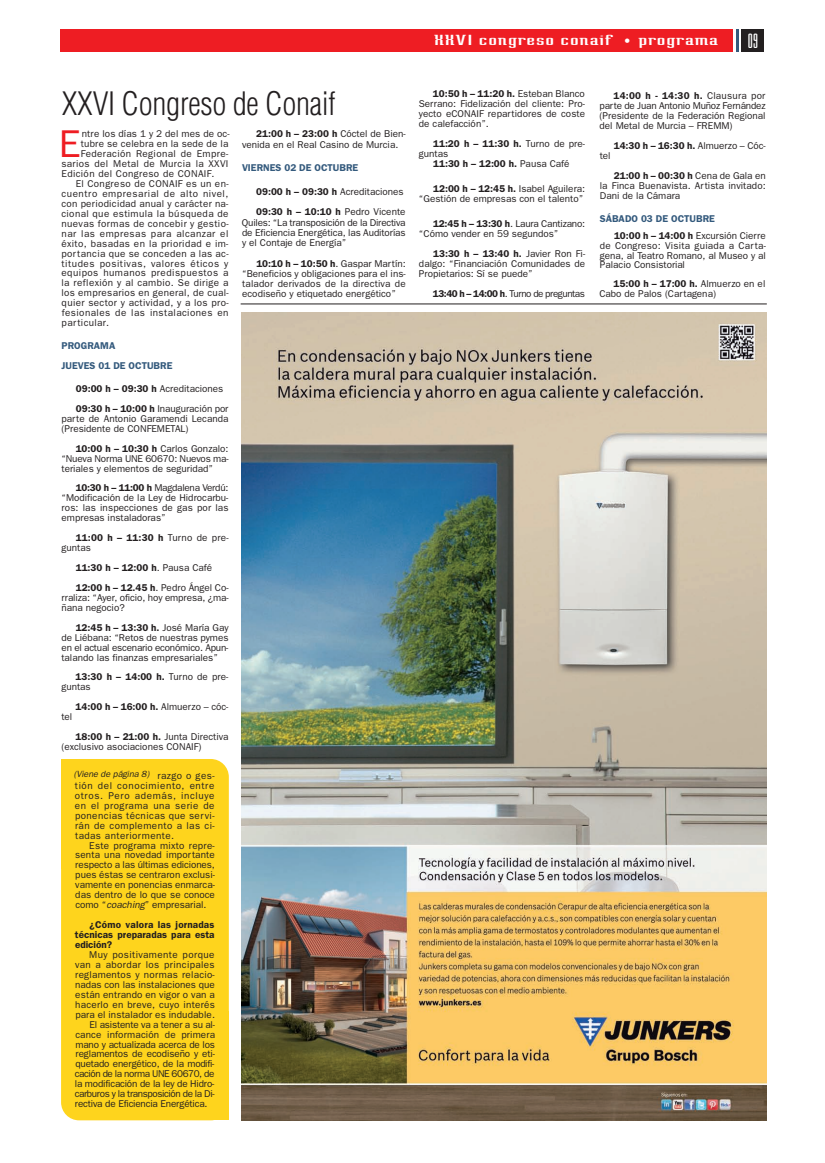
<style>
.page{position:relative;width:825px;height:1163px;background:#fff}
.page>*{position:absolute;margin:0;border:0;box-sizing:border-box;transform-origin:0 0}
.t1{font:38.9px "Franklin Gothic";color:#ee1d23}
.t2{font:300 condensed 31.5px "Helvetica";letter-spacing:-.01em;color:#231f20}
.t3{font:21.6px "Teknik Plain";color:#fff}
.t4{font:15.3px "Teknik Plain";letter-spacing:.025em;color:#fff;scale:2.5 1}
.t5{font:9.9px/9.9px "Franklin Gothic";color:#231f20;text-align:justify}
.t6{font:9.9px "Franklin Gothic";letter-spacing:.035em;color:#231f20}
.t7{font:600 9.9px/9.9px "Franklin Gothic";letter-spacing:.005em;color:#231f20}
.t8{font:9.9px "Franklin Gothic";letter-spacing:-.02em;color:#231f20}
.t9{font:600 9.9px/19.9px "Franklin Gothic";color:#345a7d}
.t10{font:9.9px "Franklin Gothic";letter-spacing:.045em;color:#231f20}
.t11{font:9.9px "Franklin Gothic";letter-spacing:.03em;color:#231f20}
.t12{font:9.9px "Franklin Gothic";letter-spacing:.055em;color:#231f20}
.t13{font:9.9px "Franklin Gothic";letter-spacing:-.04em;color:#231f20}
.t14{font:9.9px "Franklin Gothic";letter-spacing:.025em;color:#231f20}
.t15{font:9.9px "Franklin Gothic";letter-spacing:-.045em;color:#231f20}
.t16{font:9.9px "Franklin Gothic";letter-spacing:.02em;color:#231f20}
.t17{font:9.9px "Franklin Gothic";letter-spacing:.04em;color:#231f20}
.t18{font:italic 9px "Franklin Gothic";letter-spacing:-.005em;color:#231f20}
.s1{font-family:"Arial";font-weight:300;font-size:18px}
.s2{font-weight:600}
.s3{font-weight:400}
.s4{color:#231f20}
.s5{font-weight:400;color:#231f20}
.s6{font-style:italic}
</style>
<div class="page">
<div style="left:741px;top:29px;width:23px;height:23px;background:#231f20"></div>
<div style="left:61px;top:29px;width:672px;height:23px;background:#ee1d23"></div>
<hr style="left:735px;top:29px;width:3px;height:23px;background:#345a7d">
<img style="left:241px;top:312px;width:524px;height:809px">
<hr style="left:240px;top:304px;width:526px;height:1px;background:#231f20">
<div style="left:61px;top:759px;width:168px;height:361px;background:#fed41d;border-radius:18px"></div>
<div style="left:61px;top:759px;width:32px;height:109px;background:#fed41d"></div>
<div style="left:196px;top:1011px;width:33px;height:109px;background:#fed41d"></div>
<h3 class="t4" style="left:434px;top:35px;width:115px">XXVI congreso conaif <span class="s1">•</span> programa</h3>
<h3 class="t3" style="left:747px;top:34px;width:12px">09</h3>
<p class="t5" style="left:418px;top:88px;width:168px;text-indent:14px"><span class="s2">10:50 h – 11:20 h.</span> Esteban Blanco Serrano: Fidelización del cliente: Pro&shy;yecto eCONAIF repartidores de coste de calefacción”.</p>
<p class="t7" style="left:433px;top:138px;width:153px">11:20 h – 11:30 h. <span class="s3">Turno de pre-</span></p>
<p class="t5" style="left:419px;top:148px;width:31px">guntas</p>
<p class="t7" style="left:433px;top:158px;width:138px">11:30 h – 12:00 h. <span class="s3">Pausa Café</span></p>
<p class="t5" style="left:419px;top:183px;width:168px;text-align:right"><span class="s2">12:00 h – 12:45 h.</span> Isabel Aguilera: “Gestión de empresas con el talento”</p>
<p class="t5" style="left:419px;top:218px;width:168px;text-indent:14px"><span class="s2">12:45 h – 13:30 h</span>. Laura Cantizano: “Cómo vender en 59 segundos”</p>
<p class="t5" style="left:419px;top:248px;width:168px;text-indent:14px"><span class="s2">13:30 h – 13:40 h.</span> Javier Ron Fi&shy;dalgo: “Financiación Comunidades de Propietarios: Sí se puede”</p>
<p class="t15" style="left:433px;top:288px;width:153px"><span class="s2">13:40 h – 14:00 h</span>. Turno de preguntas</p>
<h2 class="t2" style="left:62px;top:86px;width:275px">XXVI Congreso de Conaif</h2>
<p class="t5" style="left:599px;top:91px;width:167px;text-indent:14px"><span class="s2">14:00 h - 14:30 h.</span> Clausura por parte de Juan Antonio Muñoz Fernández (Presidente de la Federación Regional del Metal de Murcia – FREMM)</p>
<p class="t7" style="left:613px;top:141px;width:153px">14:30 h – 16:30 h. <span class="s3">Almuerzo – Cóc-</span></p>
<p class="t5" style="left:599px;top:150px;width:12px">tel</p>
<p class="t5" style="left:599px;top:170px;width:167px;text-indent:14px"><span class="s2">21:00 h – 00:30 h</span> Cena de Gala en la Finca Buenavista. Artista invitado:<br>Dani de la Cámara</p>
<p class="t9" style="left:614px;top:210px;width:153px;line-height:16.9px;text-indent:-14px">SÁBADO 03 DE OCTUBRE<br><span class="s4">10:00 h – 14:00 h</span> <span class="s5">Excursión Cierre</span></p>
<p class="t5" style="left:599px;top:240px;width:167px">de Congreso: Visita guiada a Carta&shy;gena, al Teatro Romano, al Museo y al Palacio Consistorial</p>
<p class="t5" style="left:599px;top:279px;width:167px;text-indent:14px"><span class="s2">15:00 h – 17:00 h.</span> Almuerzo en el<br>Cabo de Palos (Cartagena)</p>
<h1 class="t1" style="left:59px;top:121px;width:23px">E</h1>
<p class="t5" style="left:82px;top:129px;width:149px">ntre los días 1 y 2 del mes de oc-</p>
<p class="t5" style="left:242px;top:129px;width:165px;line-height:10.3px;text-indent:14px"><span class="s2">21:00 h – 23:00 h</span> Cóctel de Bien&shy;venida en el Real Casino de Murcia.</p>
<p class="t9" style="left:242px;top:158px;width:118px">VIERNES 02 DE OCTUBRE</p>
<p class="t7" style="left:256px;top:181px;width:151px;line-height:20.5px">09:00 h – 09:30 h <span class="s3">Acreditaciones<br></span>09:30 h – 10:10 h <span class="s3">Pedro Vicente</span></p>
<p class="t5" style="left:242px;top:217px;width:165px;line-height:10.3px">Quiles: “La transposición de la Directiva de Eficiencia Energética, las Auditorías y el Contaje de Energía”</p>
<p class="t5" style="left:242px;top:258px;width:165px;line-height:10.3px;text-indent:14px"><span class="s2">10:10 h – 10:50 h</span>. Gaspar Martín: “Beneficios y obligaciones para el ins&shy;talador derivados de la directiva de ecodiseño y etiquetado energético”</p>
<p class="t16" style="left:81px;top:138px;width:149px">tubre se celebra en la sede de la</p>
<p class="t6" style="left:81px;top:148px;width:149px">Federación Regional de Empre-</p>
<p class="t6" style="left:61px;top:158px;width:168px">sarios del Metal de Murcia la XXVI</p>
<p class="t6" style="left:61px;top:168px;width:154px">Edición del Congreso de CONAIF.</p>
<p class="t6" style="left:76px;top:178px;width:154px">El Congreso de CONAIF es un en-</p>
<p class="t12" style="left:62px;top:188px;width:168px">cuentro empresarial de alto nivel,</p>
<p class="t11" style="left:61px;top:198px;width:168px">con periodicidad anual y carácter na-</p>
<p class="t6" style="left:61px;top:208px;width:168px">cional que estimula la búsqueda de</p>
<p class="t6" style="left:61px;top:217px;width:168px">nuevas formas de concebir y gestio-</p>
<p class="t10" style="left:62px;top:227px;width:168px">nar las empresas para alcanzar el</p>
<p class="t6" style="left:61px;top:237px;width:168px">éxito, basadas en la prioridad e im-</p>
<p class="t6" style="left:61px;top:247px;width:168px">portancia que se conceden a las ac-</p>
<p class="t12" style="left:62px;top:257px;width:168px">titudes positivas, valores éticos y</p>
<p class="t10" style="left:61px;top:267px;width:168px">equipos humanos predispuestos a</p>
<p class="t6" style="left:61px;top:277px;width:168px">la reflexión y al cambio. Se dirige a</p>
<p class="t11" style="left:61px;top:287px;width:168px">los empresarios en general, de cual-</p>
<p class="t6" style="left:62px;top:297px;width:168px">quier sector y actividad, y a los pro-</p>
<p class="t10" style="left:62px;top:307px;width:168px">fesionales de las instalaciones en</p>
<p class="t6" style="left:62px;top:317px;width:49px">particular.</p>
<p class="t9" style="left:62px;top:336px;width:112px">PROGRAMA<br>JUEVES 01 DE OCTUBRE</p>
<p class="t5" style="left:76px;top:379px;width:154px;line-height:19.9px"><span class="s2">09:00 h – 09:30 h</span> Acreditaciones<br><span class="s2">09:30 h – 10:00 h</span> Inauguración por</p>
<p class="t5" style="left:61px;top:413px;width:168px">parte de Antonio Garamendi Lecanda (Presidente de CONFEMETAL)</p>
<p class="t5" style="left:61px;top:443px;width:168px;text-indent:14px"><span class="s2">10:00 h – 10:30 h</span> Carlos Gonzalo: “Nueva Norma UNE 60670: Nuevos ma&shy;teriales y elementos de seguridad”</p>
<p class="t5" style="left:61px;top:483px;width:168px;text-indent:14px"><span class="s2">10:30 h – 11:00 h</span> Magdalena Verdú: “Modificación de la Ley de Hidrocarbu&shy;ros: las inspecciones de gas por las empresas instaladoras”</p>
<p class="t5" style="left:61px;top:533px;width:168px;text-indent:14px"><span class="s2">11:00 h – 11:30 h</span> Turno de pre&shy;guntas</p>
<p class="t7" style="left:76px;top:558px;width:154px;line-height:19.9px">11:30 h – 12:00 h<span class="s3">. Pausa Café<br></span>12:00 h – 12.45 h<span class="s3">. Pedro Ángel Co-</span></p>
<p class="t5" style="left:61px;top:592px;width:168px">rraliza: “Ayer, oficio, hoy empresa, ¿ma&shy;ñana negocio?</p>
<p class="t5" style="left:61px;top:622px;width:168px;text-indent:14px"><span class="s2">12:45 h – 13:30 h.</span> José María Gay de Liébana: “Retos de nuestras pymes en el actual escenario económico. Apun&shy;talando las finanzas empresariales”</p>
<p class="t5" style="left:61px;top:672px;width:168px;text-indent:14px"><span class="s2">13:30 h – 14:00 h.</span> Turno de pre&shy;guntas</p>
<p class="t7" style="left:76px;top:702px;width:154px">14:00 h – 16:00 h. <span class="s3">Almuerzo – cóc-</span></p>
<p class="t5" style="left:61px;top:712px;width:12px">tel</p>
<p class="t5" style="left:61px;top:732px;width:168px;text-indent:14px"><span class="s2">18:00 h – 21:00 h.</span> Junta Directiva (exclusivo asociaciones CONAIF)</p>
<p class="t18" style="left:74px;top:769px;width:78px">(Viene de página 8)</p>
<p class="t5" style="left:75px;top:770px;width:141px;text-indent:83px">razgo o ges&shy;tión del conocimiento, entre otros. Pero además, incluye en el programa una serie de ponencias técnicas que servi&shy;rán de complemento a las ci&shy;tadas anteriormente.</p>
<p class="t5" style="left:75px;top:840px;width:141px;text-indent:14px">Este programa mixto repre&shy;senta una novedad importante respecto a las últimas ediciones, pues éstas se centraron exclusi&shy;vamente en ponencias enmarca&shy;das dentro de lo que se conoce como “<span class="s6">coaching</span>” empresarial.</p>
<p class="t7" style="left:75px;top:919px;width:141px;text-align:justify;text-indent:15px">¿Cómo valora las jornadas técnicas preparadas para esta edición?</p>
<p class="t17" style="left:89px;top:948px;width:127px">Muy positivamente porque</p>
<p class="t6" style="left:75px;top:958px;width:141px">van a abordar los principales</p>
<p class="t14" style="left:75px;top:968px;width:141px">reglamentos y normas relacio-</p>
<p class="t5" style="left:75px;top:979px;width:141px">nadas con las instalaciones que</p>
<p class="t5" style="left:75px;top:989px;width:141px">están entrando en vigor o van a</p>
<p class="t14" style="left:75px;top:998px;width:141px">hacerlo en breve, cuyo interés</p>
<p class="t5" style="left:75px;top:1009px;width:141px">para el instalador es indudable.</p>
<p class="t8" style="left:90px;top:1018px;width:127px">El asistente va a tener a su al-</p>
<p class="t5" style="left:75px;top:1029px;width:141px">cance información de primera</p>
<p class="t8" style="left:75px;top:1038px;width:141px">mano y actualizada acerca de los</p>
<p class="t5" style="left:75px;top:1049px;width:141px">reglamentos de ecodiseño y eti-</p>
<p class="t8" style="left:75px;top:1058px;width:140px">quetado energético, de la modifi-</p>
<p class="t13" style="left:75px;top:1068px;width:141px">cación de la norma UNE 60670, de</p>
<p class="t8" style="left:75px;top:1078px;width:141px">la modificación de la ley de Hidro-</p>
<p class="t13" style="left:75px;top:1088px;width:141px">carburos y la transposición de la Di-</p>
<p class="t8" style="left:75px;top:1098px;width:134px">rectiva de Eficiencia Energética.</p>
</div>
